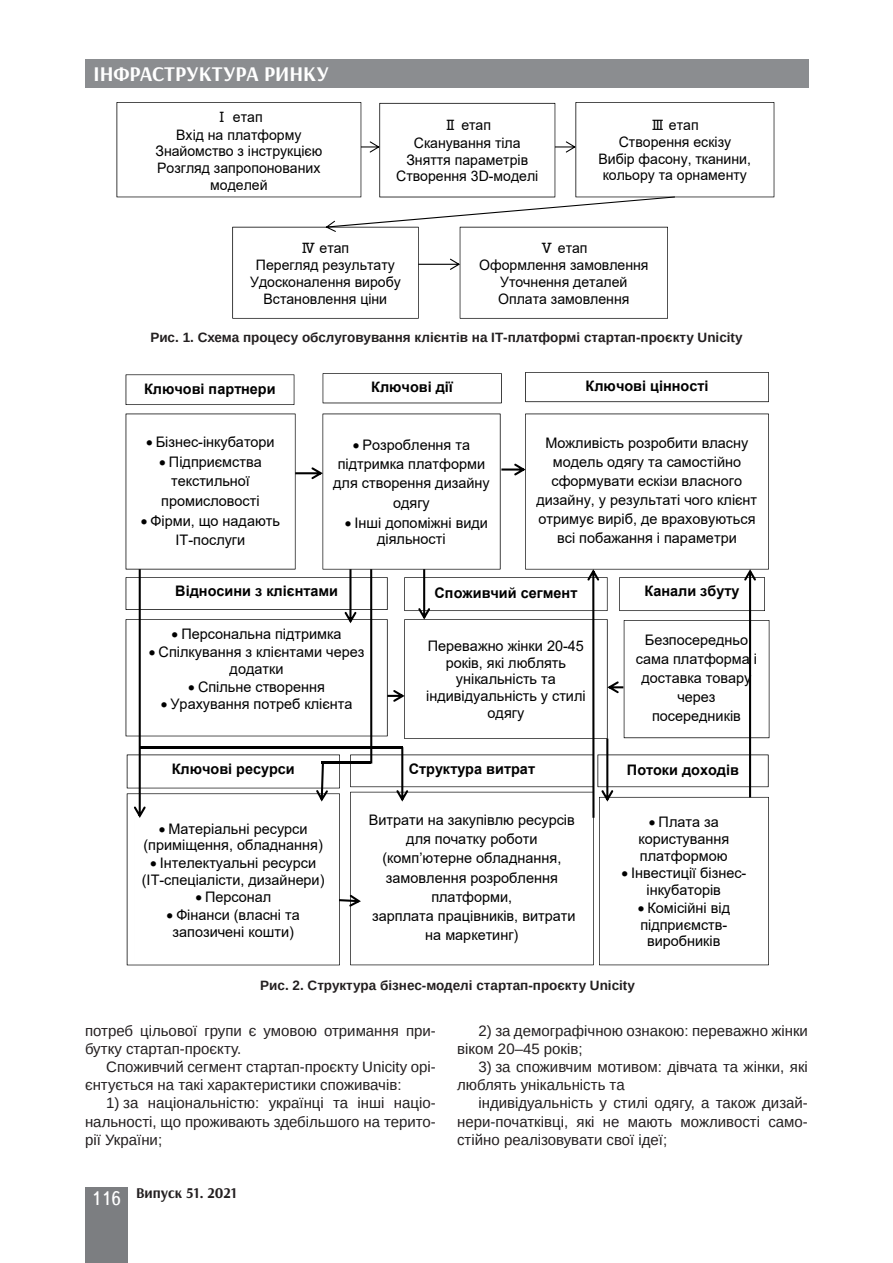
<style>
.page{position:relative;width:893px;height:1263px;background:#fff}
.page>*{position:absolute;margin:0;border:0;box-sizing:border-box;transform-origin:0 0}
.t1{font:700 21px "Arsenal";color:#fff}
.Текст_основной_G{font:15px/18.1px "Arimo";color:#231f20}
.t2{font:700 15px "Arsenal";color:#231f20}
.t3{font:14.55px/19.2px "Arial";color:#000;text-align:center}
.t4{font:700 14.55px "Arial";color:#000}
.t5{font:14.4px/16.8px "Arial";color:#000;text-align:center}
.Рисунок{font:700 13.5px "Arimo";color:#231f20}
.s1{font-family:"MS Gothic"}
.s2{font-family:"Ukrainian Text";font-weight:400;font-size:19.5px;color:#fff}
</style>
<div class="page">
<div style="left:85px;top:59px;width:723px;height:29px;background:#8b8d90"></div>
<div style="left:85px;top:1186px;width:43px;height:76px;background:#7c7e81"></div>
<svg style="left:117px;top:102px;width:657px;height:217px"></svg>
<svg style="left:126px;top:965px;width:641px;height:1px"></svg>
<svg style="left:126px;top:374px;width:168px;height:31px"></svg>
<svg style="left:525px;top:372px;width:244px;height:30px"></svg>
<svg style="left:323px;top:373px;width:179px;height:30px"></svg>
<svg style="left:126px;top:414px;width:643px;height:551px"></svg>
<h1 class="t1" style="left:94px;top:61px;width:237px">ІНФРАСТРУКТУРА РИНКУ</h1>
<p class="t5" style="left:155px;top:109px;width:168px"><span class="s1">Ⅰ</span> етап<br>Вхід на платформу<br>Знайомство з інструкцією<br>Розгляд запропонованих моделей</p>
<p class="t5" style="left:396px;top:117px;width:144px"><span class="s1">Ⅱ</span> етап<br>Сканування тіла<br>Зняття параметрів<br>Створення 3D-моделі</p>
<p class="t5" style="left:599px;top:116px;width:154px"><span class="s1">Ⅲ</span> етап<br>Створення ескізу<br>Вибір фасону, тканини, кольору та орнаменту</p>
<p class="t5" style="left:250px;top:239px;width:152px"><span class="s1">Ⅳ</span> етап<br>Перегляд результату<br>Удосконалення виробу<br>Встановлення ціни</p>
<p class="t5" style="left:479px;top:239px;width:171px"><span class="s1">Ⅴ</span> етап<br>Оформлення замовлення<br>Уточнення деталей<br>Оплата замовлення</p>
<p class="Рисунок" style="left:150px;top:328px;width:594px">Рис. 1. Схема процесу обслуговування клієнтів на ІТ-платформі стартап-проєкту Unicity</p>
<p class="t4" style="left:144px;top:378px;width:133px">Ключові партнери</p>
<p class="t3" style="left:146px;top:432px;width:130px">• Бізнес-інкубатори</p>
<p class="t3" style="left:159px;top:452px;width:104px">• Підприємства текстильної промисловості</p>
<p class="t3" style="left:141px;top:511px;width:141px">• Фірми, що надають<br>IT-послуги</p>
<p class="t4" style="left:371px;top:377px;width:83px">Ключові дії</p>
<p class="t4" style="left:586px;top:376px;width:124px">Ключові цінності</p>
<p class="t3" style="left:333px;top:435px;width:158px">• Розроблення та підтримка платформи для створення дизайну одягу</p>
<p class="t3" style="left:377px;top:514px;width:112px;line-height:16.6px;text-align:left;text-indent:-32px">• Інші допоміжні види діяльності</p>
<p class="t3" style="left:536px;top:433px;width:222px">Можливість розробити власну модель одягу та самостійно сформувати ескізи власного дизайну, у результаті чого клієнт отримує виріб, де враховуються всі побажання і параметри</p>
<p class="t4" style="left:175px;top:581px;width:164px">Відносини з клієнтами</p>
<p class="t4" style="left:435px;top:583px;width:144px">Споживчий сегмент</p>
<p class="t4" style="left:644px;top:581px;width:96px">Канали збуту</p>
<p class="t3" style="left:172px;top:625px;width:171px">• Персональна підтримка</p>
<p class="t3" style="left:149px;top:644px;width:217px;line-height:16.6px">• Спілкування з клієнтами через додатки</p>
<p class="t3" style="left:188px;top:677px;width:138px">• Спільне створення</p>
<p class="t3" style="left:161px;top:694px;width:193px">• Урахування потреб клієнта</p>
<p class="t3" style="left:426px;top:637px;width:161px;line-height:16.6px">Переважно жінки 20-45 років, які люблять унікальність та індивідуальність у стилі одягу</p>
<p class="t3" style="left:636px;top:630px;width:123px">Безпосередньо сама платформа і доставка товару через посередників</p>
<p class="t4" style="left:172px;top:758px;width:125px">Ключові ресурси</p>
<p class="t4" style="left:409px;top:758px;width:128px">Структура витрат</p>
<p class="t4" style="left:627px;top:760px;width:114px">Потоки доходів</p>
<p class="t3" style="left:143px;top:820px;width:181px;line-height:16.6px">• Матеріальні ресурси (приміщення, обладнання)</p>
<p class="t3" style="left:142px;top:854px;width:184px;line-height:16.6px">• Інтелектуальні ресурси (ІТ-спеціалісти, дизайнери)</p>
<p class="t3" style="left:195px;top:887px;width:77px">• Персонал</p>
<p class="t3" style="left:167px;top:906px;width:135px;line-height:16.6px">• Фінанси (власні та запозичені кошти)</p>
<p class="t3" style="left:369px;top:810px;width:208px">Витрати на закупівлю ресурсів для початку роботи (комп’ютерне обладнання, замовлення розроблення платформи,<br>зарплата працівників, витрати на маркетинг)</p>
<p class="t3" style="left:638px;top:814px;width:92px;line-height:16.6px">• Плата за користування платформою</p>
<p class="t3" style="left:621px;top:865px;width:127px;line-height:16.6px">• Інвестиції бізнес&shy;інкубаторів</p>
<p class="t3" style="left:638px;top:899px;width:94px;line-height:16.6px">• Комісійні від підприємств&shy;виробників</p>
<p class="Рисунок" style="left:260px;top:976px;width:376px">Рис. 2. Структура бізнес-моделі стартап-проєкту Unicity</p>
<p class="Текст_основной_G" style="left:85px;top:1021px;width:352px">потреб цільової групи є умовою отримання при&shy;бутку стартап-проєкту.</p>
<p class="Текст_основной_G" style="left:85px;top:1058px;width:352px;text-indent:21px">Споживчий сегмент стартап-проєкту Unicity орі&shy;єнтується на такі характеристики споживачів:</p>
<p class="Текст_основной_G" style="left:85px;top:1094px;width:352px;text-align:justify;text-indent:21px">1) за національністю: українці та інші націо&shy;нальності, що проживають здебільшого на терито&shy;рії України;</p>
<p class="t2" style="left:91px;top:1183px;width:147px"><span class="s2">116</span> Випуск 51. 2021</p>
<p class="Текст_основной_G" style="left:457px;top:1021px;width:352px;text-indent:21px">2) за демографічною ознакою: переважно жінки віком 20–45 років;</p>
<p class="Текст_основной_G" style="left:457px;top:1058px;width:352px;text-indent:21px">3) за споживчим мотивом: дівчата та жінки, які люблять унікальність та</p>
<p class="Текст_основной_G" style="left:457px;top:1094px;width:352px;text-align:justify;text-indent:21px">індивідуальність у стилі одягу, а також дизай&shy;нери-початківці, які не мають можливості само&shy;стійно реалізовувати свої ідеї;</p>
</div>
